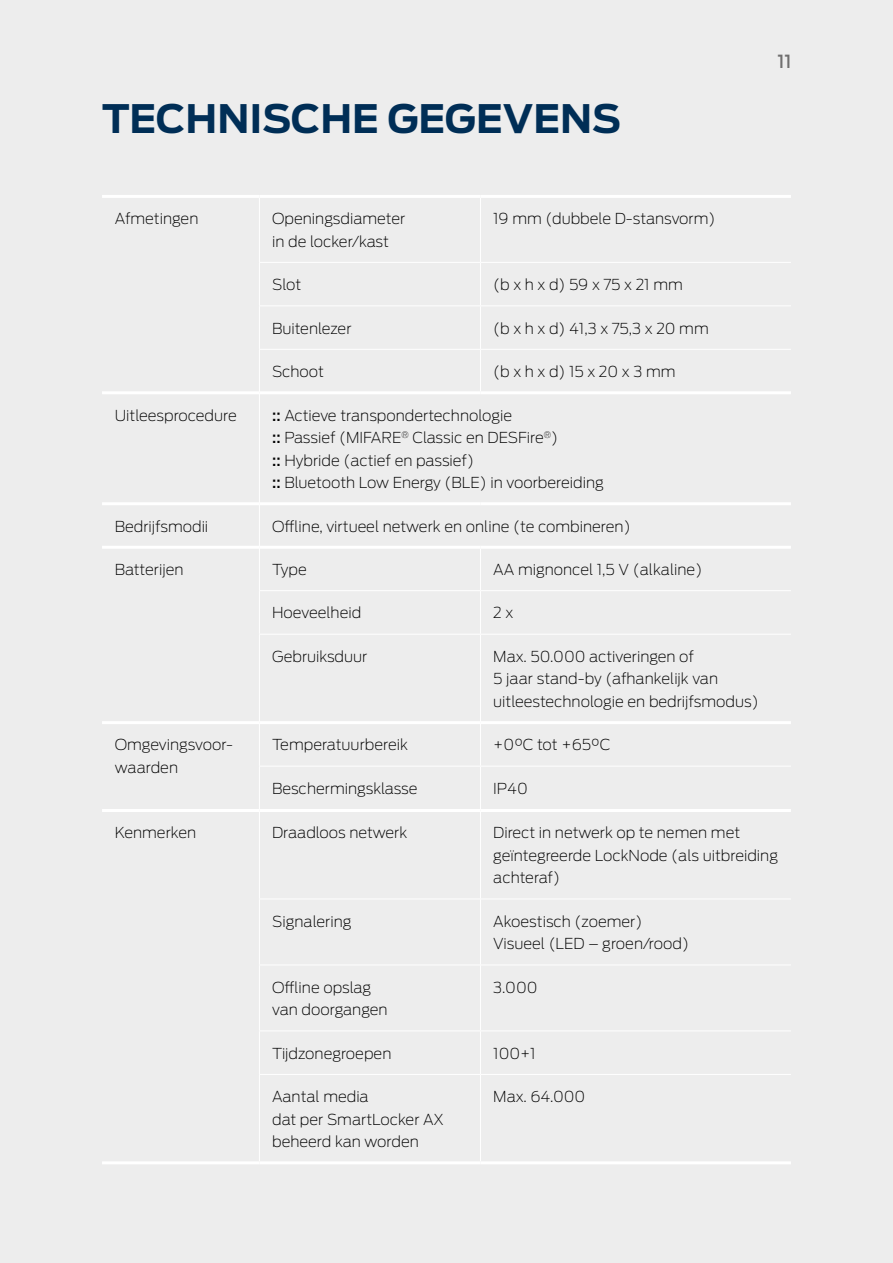
<style>
.page{position:relative;width:893px;height:1263px;background:#ededed}
.page>*{position:absolute;margin:0;border:0;box-sizing:border-box;transform-origin:0 0}
.t1{font:700 39px "Antenna";color:#002e56}
.t2{font:500 18px "Antenna";color:#706f6f}
.t3{font:200 15px/22.5px "Antenna";color:#000}
.s1{font-weight:500}
</style>
<div class="page">
<hr style="left:102px;top:1161px;width:157px;height:3px;background:#fff">
<hr style="left:102px;top:195px;width:157px;height:3px;background:#fff">
<hr style="left:259px;top:195px;width:221px;height:3px;background:#fff">
<hr style="left:480px;top:195px;width:311px;height:3px;background:#fff">
<hr style="left:102px;top:721px;width:157px;height:3px;background:#fff">
<hr style="left:260px;top:721px;width:220px;height:3px;background:#fff">
<hr style="left:481px;top:721px;width:310px;height:3px;background:#fff">
<hr style="left:102px;top:809px;width:157px;height:3px;background:#fff">
<hr style="left:260px;top:809px;width:220px;height:3px;background:#fff">
<hr style="left:481px;top:809px;width:310px;height:3px;background:#fff">
<hr style="left:102px;top:391px;width:157px;height:3px;background:#fff">
<hr style="left:102px;top:502px;width:157px;height:3px;background:#fff">
<hr style="left:102px;top:546px;width:157px;height:3px;background:#fff">
<hr style="left:259px;top:1161px;width:221px;height:3px;background:#fff">
<hr style="left:480px;top:1161px;width:311px;height:3px;background:#fff">
<hr style="left:260px;top:391px;width:220px;height:3px;background:#fff">
<hr style="left:480px;top:391px;width:311px;height:3px;background:#fff">
<hr style="left:260px;top:502px;width:220px;height:3px;background:#fff">
<hr style="left:480px;top:502px;width:311px;height:3px;background:#fff">
<hr style="left:260px;top:546px;width:220px;height:3px;background:#fff">
<hr style="left:480px;top:546px;width:311px;height:3px;background:#fff">
<hr style="left:259px;top:198px;width:1px;height:64px;background:#fff">
<hr style="left:259px;top:263px;width:1px;height:42px;background:#fff">
<hr style="left:259px;top:306px;width:1px;height:43px;background:#fff">
<hr style="left:259px;top:350px;width:1px;height:43px;background:#fff">
<hr style="left:480px;top:198px;width:1px;height:64px;background:#fff">
<hr style="left:480px;top:263px;width:1px;height:42px;background:#fff">
<hr style="left:480px;top:306px;width:1px;height:43px;background:#fff">
<hr style="left:480px;top:350px;width:1px;height:41px;background:#fff">
<hr style="left:259px;top:547px;width:1px;height:43px;background:#fff">
<hr style="left:480px;top:549px;width:1px;height:41px;background:#fff">
<hr style="left:259px;top:590px;width:221px;height:1px;background:#fff">
<hr style="left:259px;top:591px;width:1px;height:43px;background:#fff">
<hr style="left:480px;top:590px;width:311px;height:1px;background:#fff">
<hr style="left:480px;top:591px;width:1px;height:43px;background:#fff">
<hr style="left:259px;top:634px;width:221px;height:1px;background:#fff">
<hr style="left:259px;top:634px;width:1px;height:89px;background:#fff">
<hr style="left:480px;top:634px;width:311px;height:1px;background:#fff">
<hr style="left:480px;top:634px;width:1px;height:89px;background:#fff">
<hr style="left:259px;top:723px;width:1px;height:43px;background:#fff">
<hr style="left:480px;top:723px;width:1px;height:43px;background:#fff">
<hr style="left:259px;top:766px;width:221px;height:1px;background:#fff">
<hr style="left:259px;top:766px;width:1px;height:44px;background:#fff">
<hr style="left:480px;top:766px;width:311px;height:1px;background:#fff">
<hr style="left:480px;top:766px;width:1px;height:44px;background:#fff">
<hr style="left:259px;top:810px;width:1px;height:88px;background:#fff">
<hr style="left:480px;top:810px;width:1px;height:88px;background:#fff">
<hr style="left:259px;top:898px;width:221px;height:1px;background:#fff">
<hr style="left:259px;top:899px;width:1px;height:65px;background:#fff">
<hr style="left:480px;top:898px;width:311px;height:1px;background:#fff">
<hr style="left:480px;top:899px;width:1px;height:65px;background:#fff">
<hr style="left:259px;top:964px;width:221px;height:1px;background:#fff">
<hr style="left:259px;top:965px;width:1px;height:65px;background:#fff">
<hr style="left:480px;top:964px;width:311px;height:1px;background:#fff">
<hr style="left:480px;top:965px;width:1px;height:65px;background:#fff">
<hr style="left:259px;top:1030px;width:221px;height:1px;background:#fff">
<hr style="left:259px;top:1031px;width:1px;height:43px;background:#fff">
<hr style="left:480px;top:1030px;width:311px;height:1px;background:#fff">
<hr style="left:480px;top:1031px;width:1px;height:43px;background:#fff">
<hr style="left:259px;top:1074px;width:221px;height:1px;background:#fff">
<hr style="left:259px;top:1075px;width:1px;height:86px;background:#fff">
<hr style="left:480px;top:1074px;width:311px;height:1px;background:#fff">
<hr style="left:480px;top:1075px;width:1px;height:86px;background:#fff">
<hr style="left:259px;top:393px;width:1px;height:111px;background:#fff">
<hr style="left:259px;top:504px;width:1px;height:43px;background:#fff">
<hr style="left:259px;top:262px;width:221px;height:1px;background:#fff">
<hr style="left:480px;top:262px;width:311px;height:1px;background:#fff">
<hr style="left:259px;top:305px;width:221px;height:1px;background:#fff">
<hr style="left:480px;top:305px;width:311px;height:1px;background:#fff">
<hr style="left:259px;top:349px;width:221px;height:1px;background:#fff">
<hr style="left:480px;top:349px;width:311px;height:1px;background:#fff">
<h1 class="t1" style="left:102px;top:92px;width:521px">TECHNISCHE GEGEVENS</h1>
<p class="t2" style="left:777px;top:49px;width:16px">11</p>
<p class="t3" style="left:115px;top:207px;width:85px">Afmetingen</p>
<p class="t3" style="left:272px;top:207px;width:135px">Openingsdiameter in de locker/kast</p>
<p class="t3" style="left:493px;top:207px;width:224px">19 mm (dubbele D-stansvorm)</p>
<p class="t3" style="left:272px;top:273px;width:31px">Slot</p>
<p class="t3" style="left:493px;top:273px;width:191px">(b x h x d) 59 x 75 x 21 mm</p>
<p class="t3" style="left:272px;top:316px;width:81px">Buitenlezer</p>
<p class="t3" style="left:493px;top:316px;width:217px">(b x h x d) 41,3 x 75,3 x 20 mm</p>
<p class="t3" style="left:272px;top:360px;width:54px">Schoot</p>
<p class="t3" style="left:493px;top:360px;width:184px">(b x h x d) 15 x 20 x 3 mm</p>
<p class="t3" style="left:115px;top:403px;width:123px">Uitleesprocedure</p>
<p class="t3" style="left:272px;top:403px;width:333px"><span class="s1">::</span> Actieve transpondertechnologie<br><span class="s1">::</span> Passief (MIFARE<sup>®</sup> Classic en DESFire<sup>®</sup>)<br><span class="s1">::</span> Hybride (actief en passief)<br><span class="s1">::</span> Bluetooth Low Energy (BLE) in voorbereiding</p>
<p class="t3" style="left:115px;top:514px;width:95px">Bedrijfsmodii</p>
<p class="t3" style="left:272px;top:514px;width:360px">Offline, virtueel netwerk en online (te combineren)</p>
<p class="t3" style="left:115px;top:558px;width:70px">Batterijen</p>
<p class="t3" style="left:272px;top:558px;width:36px">Type</p>
<p class="t3" style="left:493px;top:558px;width:211px">AA mignoncel 1,5 V (alkaline)</p>
<p class="t3" style="left:272px;top:601px;width:91px">Hoeveelheid</p>
<p class="t3" style="left:493px;top:601px;width:22px">2 x</p>
<p class="t3" style="left:272px;top:645px;width:97px">Gebruiksduur</p>
<p class="t3" style="left:493px;top:645px;width:267px">Max. 50.000 activeringen of<br>5 jaar stand-by (afhankelijk van uitleestechnologie en bedrijfsmodus)</p>
<p class="t3" style="left:115px;top:733px;width:120px">Omgevingsvoor&shy;waarden</p>
<p class="t3" style="left:272px;top:733px;width:137px">Temperatuurbereik</p>
<p class="t3" style="left:493px;top:733px;width:119px">+0°C tot +65°C</p>
<p class="t3" style="left:272px;top:777px;width:147px">Beschermingsklasse</p>
<p class="t3" style="left:493px;top:777px;width:36px">IP40</p>
<p class="t3" style="left:115px;top:821px;width:83px">Kenmerken</p>
<p class="t3" style="left:272px;top:821px;width:137px">Draadloos netwerk</p>
<p class="t3" style="left:493px;top:821px;width:286px">Direct in netwerk op te nemen met geïntegreerde LockNode (als uitbreiding achteraf)</p>
<p class="t3" style="left:272px;top:909px;width:81px">Signalering</p>
<p class="t3" style="left:493px;top:909px;width:197px">Akoestisch (zoemer)<br>Visueel (LED – groen/rood)</p>
<p class="t3" style="left:272px;top:975px;width:117px">Offline opslag van doorgangen</p>
<p class="t3" style="left:493px;top:975px;width:46px">3.000</p>
<p class="t3" style="left:272px;top:1041px;width:121px">Tijdzonegroepen</p>
<p class="t3" style="left:493px;top:1041px;width:44px">100+1</p>
<p class="t3" style="left:272px;top:1085px;width:173px">Aantal media<br>dat per SmartLocker AX beheerd kan worden</p>
<p class="t3" style="left:493px;top:1085px;width:94px">Max. 64.000</p>
</div>
